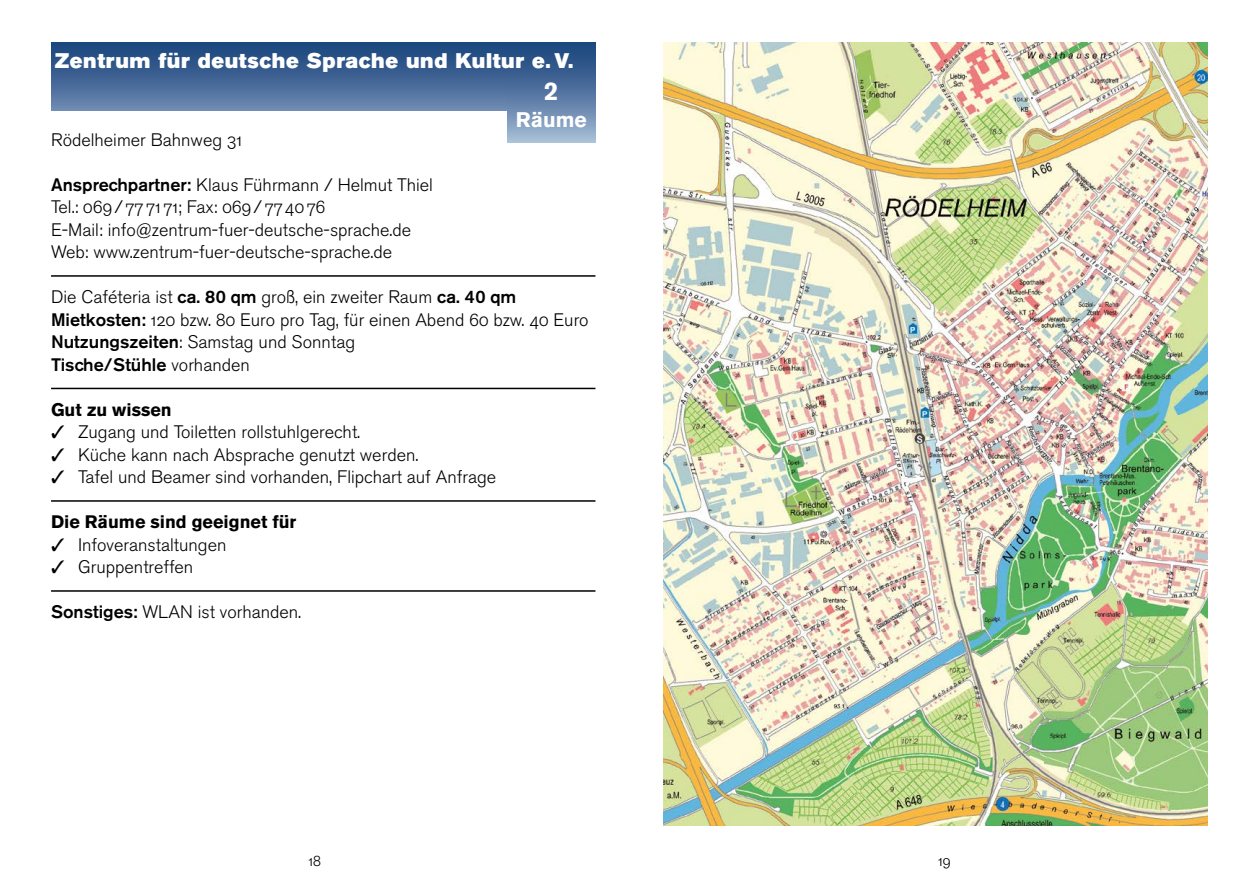
<style>
.page{position:relative;width:1259px;height:893px;background:#fff}
.page>*{position:absolute;margin:0;border:0;box-sizing:border-box;transform-origin:0 0}
.t1{font:700 25.5px "Akzidenz Grotesk BE";color:#fff}
.t2{font:21px "Akzidenz Grotesk BE Super";letter-spacing:.03em;color:#fff}
.t3{font:700 21px "Akzidenz Grotesk BE";color:#fff}
.t4{font:18px/22.5px "Akzidenz Grotesk BE Light Os F";color:#000}
.t5{font:700 18px "Akzidenz Grotesk BE";color:#000}
.t6{font:500 18px "Akzidenz Grotesk BE";color:#000}
.t7{font:15px "Akzidenz Grotesk BE Light Os F";color:#000}
.s1{font-family:"Akzidenz Grotesk BE";font-weight:500}
.s2{font-family:"Akzidenz Grotesk BE Light Os F";font-weight:400}
</style>
<div class="page">
<hr style="left:51px;top:275px;width:544px;height:2px;background:#000">
<hr style="left:51px;top:388px;width:544px;height:1px;background:#000">
<hr style="left:51px;top:500px;width:544px;height:2px;background:#000">
<hr style="left:51px;top:590px;width:544px;height:2px;background:#000">
<div style="left:51px;top:43px;width:544px;height:68px;background:linear-gradient(to bottom,#16427a,#6b87af)"></div>
<div style="left:507px;top:81px;width:88px;height:61px;background:linear-gradient(to bottom,#406294,#a6bfd5)"></div>
<img style="left:663px;top:43px;width:545px;height:782px">
<p class="t2" style="left:55px;top:48px;width:520px">Zentrum für deutsche Sprache und Kultur e. V.</p>
<h1 class="t1" style="left:544px;top:77px;width:16px">2</h1>
<p class="t3" style="left:516px;top:108px;width:72px">Räume</p>
<p class="t4" style="left:51px;top:129px;width:192px">Rödelheimer Bahnweg 31</p>
<p class="t4" style="left:51px;top:174px;width:383px"><span class="s1">Ansprechpartner:</span> Klaus Führmann / Helmut Thiel Tel.: 069/777171; Fax: 069/774076<br>E-Mail: info@zentrum-fuer-deutsche-sprache.de Web: www.zentrum-fuer-deutsche-sprache.de</p>
<p class="t4" style="left:51px;top:286px;width:539px">Die Caféteria ist <span class="s1">ca. 80 qm</span> groß, ein zweiter Raum <span class="s1">ca. 40 qm<br>Mietkosten:</span> 120 bzw. 80 Euro pro Tag, für einen Abend 60 bzw. 40 Euro<br><span class="s1">Nutzungszeiten</span>: Samstag und Sonntag</p>
<p class="t6" style="left:51px;top:353px;width:200px">Tische/Stühle <span class="s2">vorhanden</span></p>
<p class="t5" style="left:51px;top:399px;width:122px">Gut zu wissen</p>
<p class="t4" style="left:51px;top:421px;width:311px">✓ Zugang und Toiletten rollstuhlgerecht.</p>
<p class="t4" style="left:51px;top:444px;width:369px">✓ Küche kann nach Absprache genutzt werden.</p>
<p class="t4" style="left:51px;top:466px;width:446px">✓ Tafel und Beamer sind vorhanden, Flipchart auf Anfrage</p>
<p class="t5" style="left:51px;top:511px;width:247px">Die Räume sind geeignet für</p>
<p class="t4" style="left:51px;top:534px;width:177px">✓ Infoveranstaltungen</p>
<p class="t4" style="left:51px;top:556px;width:144px">✓ Gruppentreffen</p>
<p class="t4" style="left:51px;top:601px;width:252px"><span class="s1">Sonstiges:</span> WLAN ist vorhanden.</p>
<p class="t7" style="left:308px;top:852px;width:14px">18</p>
<p class="t7" style="left:938px;top:852px;width:14px">19</p>
</div>
